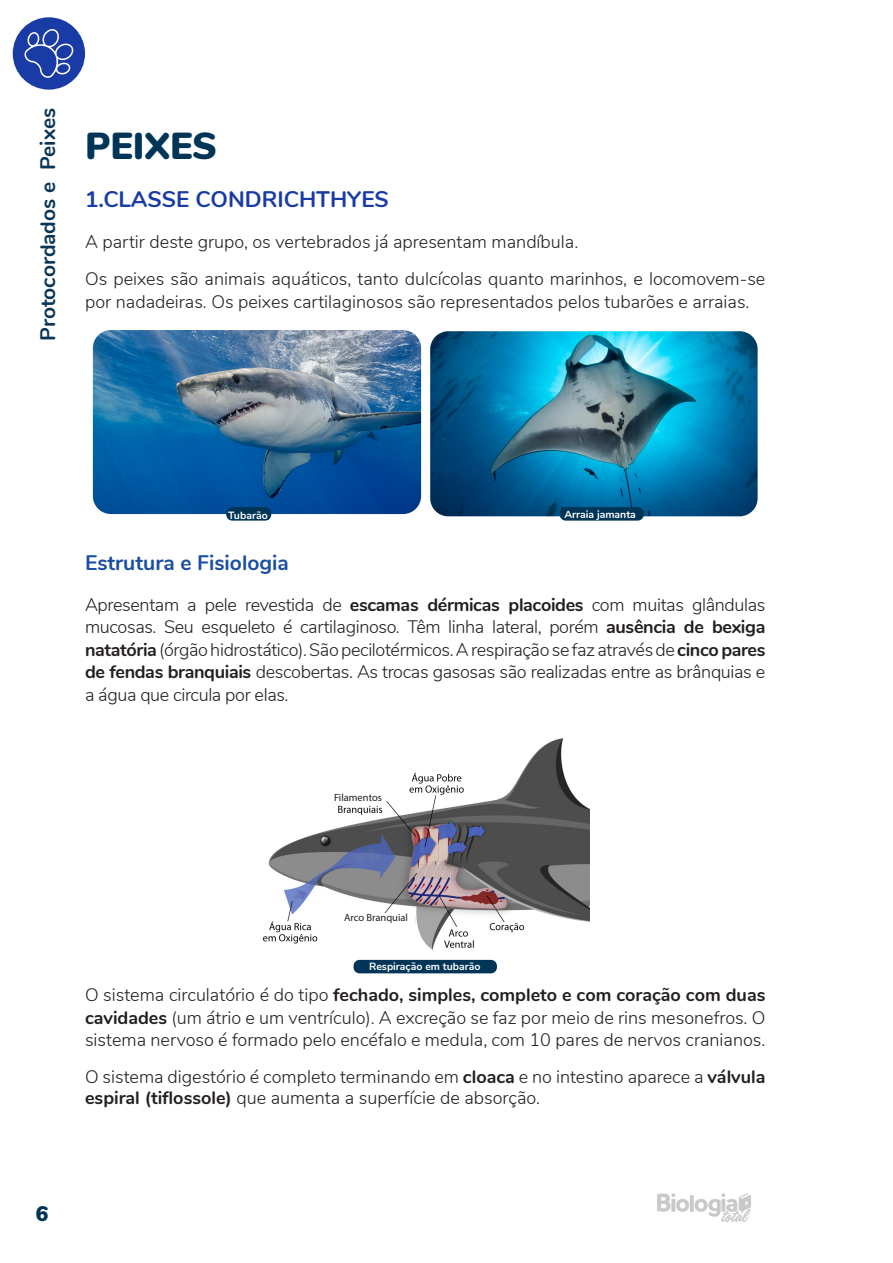
<style>
.page{position:relative;width:893px;height:1263px;background:#fff}
.page>*{position:absolute;margin:0;border:0;box-sizing:border-box;transform-origin:0 0}
.TÍTULO_PRINCIPAL{font:900 37.5px "Nunito";color:#003558}
.t1{font:700 22.5px "Nunito";color:#193ba5}
.t2{font:700 21px "Nunito";color:#093556}
.t3{font:700 21px "Nunito";color:#1a4ea2}
.t4{font:900 21px "Nunito";color:#003558}
.t5{font:300 18px/22.5px "Nunito";color:#231f20}
.t6{font:700 10.5px "Nunito";color:#fff}
.TABELA-texto{font:10.5px "Myriad Pro";color:#231f20}
.s1{font-weight:700}
</style>
<div class="page">
<img style="left:657px;top:1193px;width:94px;height:29px">
<div style="left:13px;top:17px;width:72px;height:73px;background:#193ba5;border-radius:50%"></div>
<svg style="left:24px;top:28px;width:51px;height:50px"></svg>
<img style="left:93px;top:330px;width:328px;height:184px">
<img style="left:430px;top:331px;width:328px;height:185px">
<img style="left:263px;top:738px;width:326px;height:225px">
<div style="left:226px;top:507px;width:45px;height:14px;background:#003558;border-radius:6px"></div>
<div style="left:560px;top:507px;width:84px;height:14px;background:#003558;border-radius:6px"></div>
<div style="left:337px;top:913px;width:78px;height:22px;background:#fff"></div>
<div style="left:331px;top:793px;width:54px;height:10px;background:#fff"></div>
<div style="left:354px;top:960px;width:143px;height:13px;background:#003558;border-radius:6px"></div>
<p class="t2" style="left:32px;top:341px;width:234px;rotate:-90deg">Protocordados e Peixes</p>
<p class="TÍTULO_PRINCIPAL" style="left:85px;top:119px;width:134px">PEIXES</p>
<p class="t1" style="left:85px;top:183px;width:305px">1.CLASSE CONDRICHTHYES</p>
<p class="t5" style="left:85px;top:229px;width:495px">A partir deste grupo, os vertebrados já apresentam mandíbula.</p>
<p class="t5" style="left:85px;top:267px;width:682px">Os peixes são animais aquáticos, tanto dulcícolas quanto marinhos, e locomovem-se por nadadeiras. Os peixes cartilaginosos são representados pelos tubarões e arraias.</p>
<p class="t6" style="left:228px;top:508px;width:41px">Tubarão</p>
<p class="t6" style="left:564px;top:506px;width:73px">Arraia jamanta</p>
<p class="t3" style="left:85px;top:548px;width:205px">Estrutura e Fisiologia</p>
<p class="t5" style="left:85px;top:592px;width:682px;text-align:justify">Apresentam a pele revestida de <span class="s1">escamas dérmicas placoides</span> com muitas glândulas mucosas. Seu esqueleto é cartilaginoso. Têm linha lateral, porém <span class="s1">ausência de bexiga natatória</span>(órgão hidrostático). São pecilotérmicos. A respiração se faz através de <span class="s1">cinco pares de fendas branquiais</span> descobertas. As trocas gasosas são realizadas entre as brânquias e a água que circula por elas.</p>
<p class="TABELA-texto" style="left:334px;top:791px;width:49px">Filamentos</p>
<p class="TABELA-texto" style="left:344px;top:911px;width:66px">Arco Branquial</p>
<p class="t6" style="left:369px;top:959px;width:113px">Respiração em tubarão</p>
<p class="t5" style="left:85px;top:982px;width:682px;text-align:justify">O sistema circulatório é do tipo <span class="s1">fechado, simples, completo e com coração com duas cavidades</span> (um átrio e um ventrículo). A excreção se faz por meio de rins mesonefros. O sistema nervoso é formado pelo encéfalo e medula, com 10 pares de nervos cranianos.</p>
<p class="t5" style="left:85px;top:1064px;width:682px;line-height:21.6px">O sistema digestório é completo terminando em <span class="s1">cloaca</span> e no intestino aparece a <span class="s1">válvula espiral (tiflossole)</span> que aumenta a superfície de absorção.</p>
<p class="t4" style="left:36px;top:1198px;width:14px">6</p>
</div>
